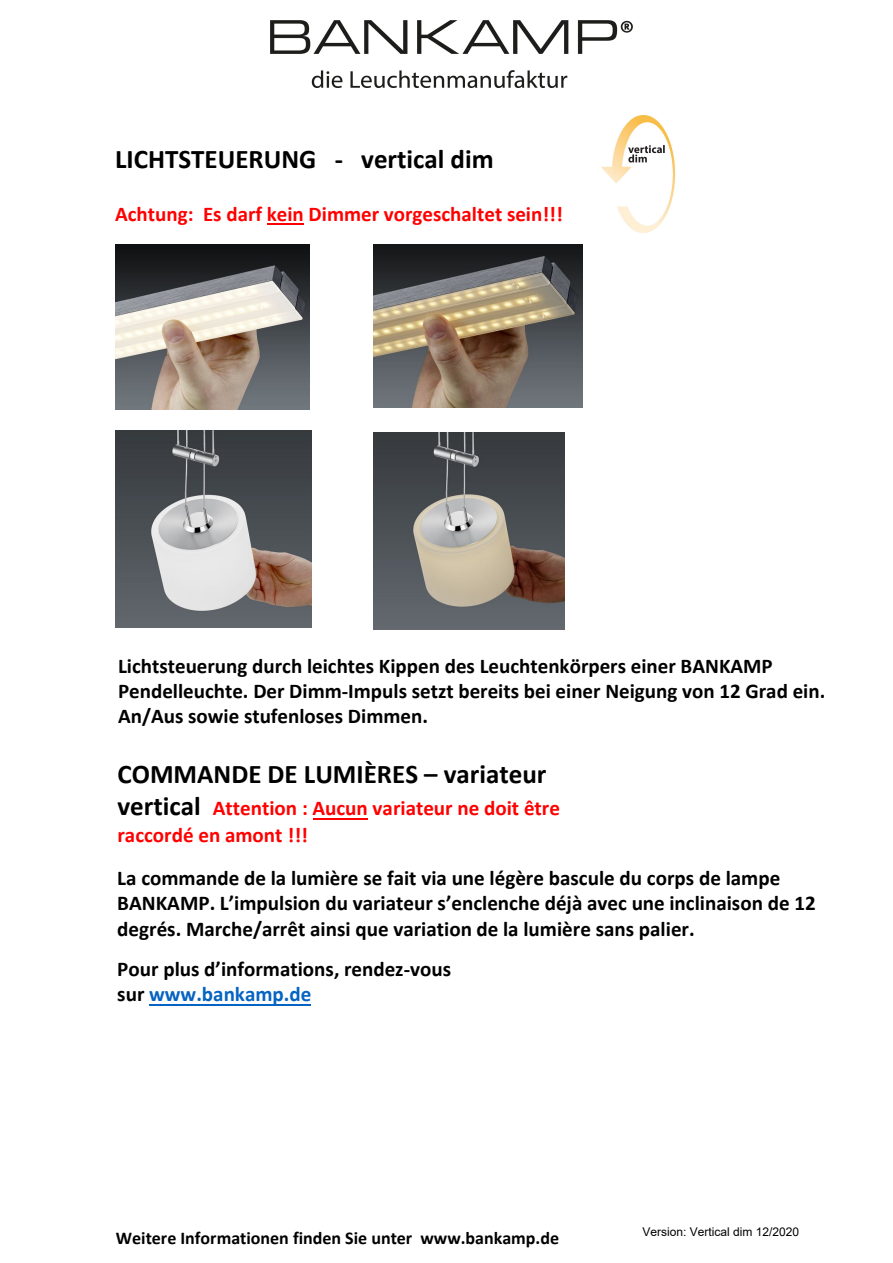
<style>
.page{position:relative;width:893px;height:1263px;background:#fff}
.page>*{position:absolute;margin:0;border:0;box-sizing:border-box;transform-origin:0 0}
.t1{font:700 27px "Calibri";color:#000}
.t2{font:700 27px "Calibri";color:#000}
.t3{font:700 21px/25.7px "Calibri";color:#000}
.t4{font:700 21px/25.2px "Calibri";color:#000}
.t5{font:700 21px/27.2px "Calibri";color:#f00}
.t6{font:700 21px "Calibri";color:#f00}
.t7{font:700 18px "Calibri";color:#000}
.t8{font:12px "Arial";color:#000}
.s1{font-size:27px;color:#000}
.s2{color:#0563c1}
.s3{font-style:inherit}
</style>
<div class="page">
<img style="left:270px;top:20px;width:363px;height:68px">
<hr style="left:267px;top:223px;width:37px;height:2px;background:#f00">
<img style="left:601px;top:115px;width:75px;height:117px">
<img style="left:115px;top:430px;width:197px;height:198px">
<img style="left:374px;top:432px;width:191px;height:197px">
<img style="left:115px;top:244px;width:195px;height:165px">
<img style="left:374px;top:245px;width:209px;height:163px">
<hr style="left:313px;top:818px;width:55px;height:1px;background:#f00">
<hr style="left:150px;top:1004px;width:161px;height:2px;background:#0563c1">
<p class="t2" style="left:115px;top:140px;width:380px">LICHTSTEUERUNG - vertical dim</p>
<p class="t6" style="left:115px;top:199px;width:449px">Achtung: Es darf kein Dimmer vorgeschaltet sein!!!</p>
<p class="t4" style="left:118px;top:653px;width:709px">Lichtsteuerung durch leichtes Kippen des Leuchtenkörpers einer BANKAMP<br>Pendelleuchte. Der Dimm-Impuls setzt bereits bei einer Neigung von 12 Grad ein.<br>An/Aus sowie stufenloses Dimmen.</p>
<p class="t1" style="left:117px;top:763px;width:431px">COMMANDE DE LUMIÈRES – variateur</p>
<p class="t5" style="left:117px;top:796px;width:444px"><span class="s1">vertical</span> Attention : Aucun variateur ne doit être raccordé en amont !!!</p>
<p class="t3" style="left:117px;top:866px;width:700px">La commande de la lumière se fait via une légère bascule du corps de lampe<br>BANKAMP. L’impulsion du variateur s’enclenche déjà avec une inclinaison de 12 degrés. Marche/arrêt ainsi que variation de la lumière sans palier.</p>
<p class="t3" style="left:117px;top:958px;width:335px;line-height:25.2px">Pour plus d’informations, rendez-vous sur <span class="s2">www.bankamp.de</span></p>
<p class="t7" style="left:116px;top:1225px;width:445px">Weitere Informationen finden Sie unter www.bankamp.de</p>
<p class="t8" style="left:642px;top:1223px;width:158px">Version: <span class="s3">Vertical dim</span> 1<span class="s3">2</span>/2020</p>
</div>
